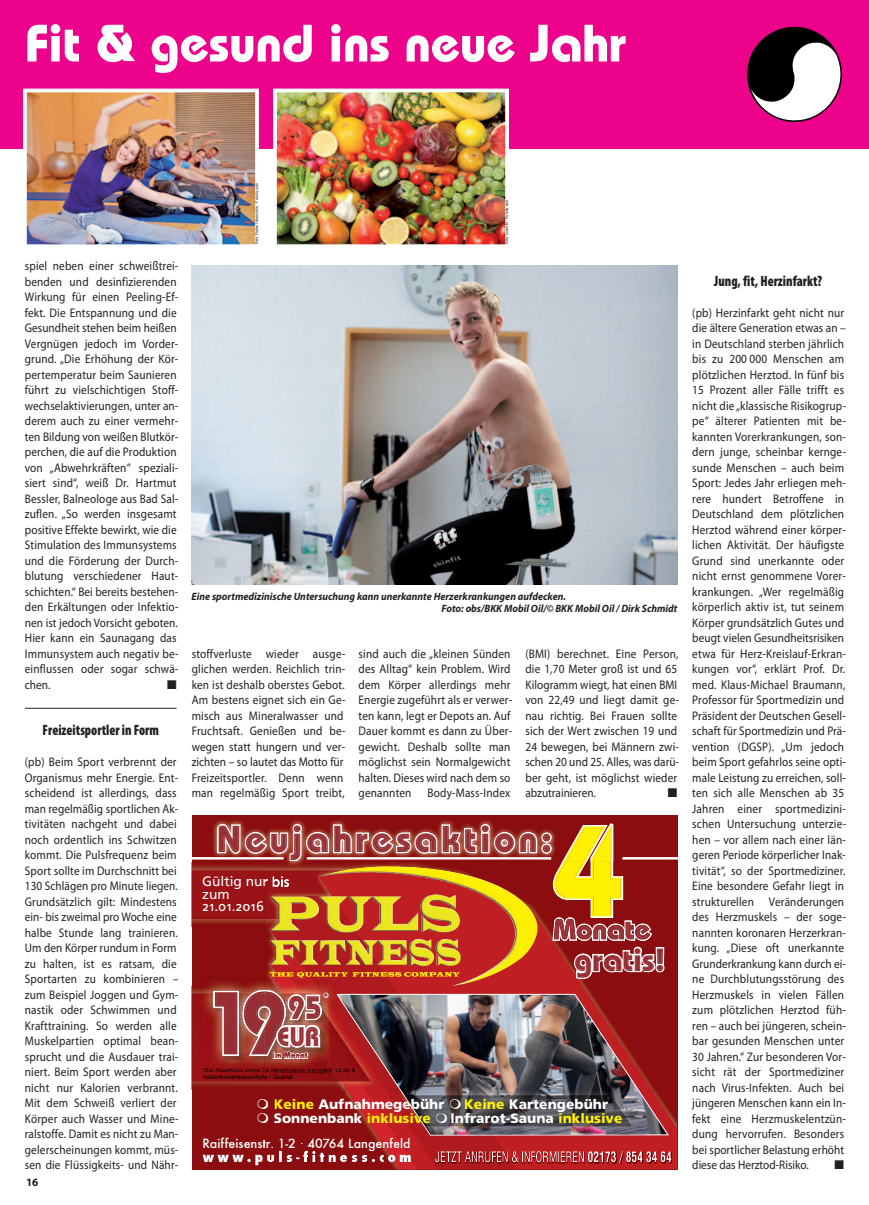
<style>
.page{position:relative;width:869px;height:1205px;background:#fff}
.page>*{position:absolute;margin:0;border:0;box-sizing:border-box;transform-origin:0 0}
.t1{font:700 129.62px "Bauhaus Std";color:#fff101}
.t2{font:700 89px "Bauhaus Std";color:#962e33;scale:.93 1}
.t3{font:700 52.5px "Bauhaus";color:#fff}
.t4{font:700 37.5px "Bauhaus Std";letter-spacing:.1em;color:#962e33}
.t5{font:700 32.5px "Bauhaus Std";color:#962e33;scale:.93 1}
.t6{font:700 32px "Bauhaus Std";color:#962e33}
.t7{font:700 26.75px "Bauhaus Std";color:#962e33;scale:.93 1}
.t8{font:900 condensed 15px "Myriad Pro";color:#231f20;scale:.9 1}
.t9{font:900 13.75px/14.2px "Frutiger LT Std";color:#fff}
.t10{font:13.75px "Frutiger Linotype Roman+T42";color:#fff}
.t11{font:900 13.75px "Frutiger LT Std";color:#fff101}
.t12{font:12.5px/15.5px "Myriad Pro";letter-spacing:.015em;color:#231f20;scale:.9 1}
.t13{font:12.5px "Futura Medium+T42";color:#fff}
.t14{font:12.5px "Zapf Dingbats ITC";color:#231f20}
.t15{font:700 11.25px "Myriad Pro";color:#231f20}
.t16{font:italic 700 10.62px/12.5px "Myriad Pro";color:#231f20;scale:.95 1}
.t17{font:700 9.25px "Bauhaus Std";color:#962e33;scale:.93 1}
.t18{font:6.25px "Arial MT+T42";color:#040000}
.t19{font:3.75px "Helvetica";color:#231f20}
.s1{font-weight:600;font-size:7.5px;color:#fff}
.s2{color:#fff101}
</style>
<div class="page">
<div style="left:0;top:0;width:868px;height:149px;background:#ed028c"></div>
<img style="left:28px;top:94px;width:226px;height:149px">
<div style="left:23px;top:89px;width:236px;height:159px;border:4px solid #fff"></div>
<img style="left:278px;top:94px;width:225px;height:149px">
<div style="left:273px;top:89px;width:235px;height:159px;border:4px solid #fff"></div>
<svg style="left:747px;top:26px;width:95px;height:96px"></svg>
<hr style="left:25px;top:708px;width:152px;height:1px;background:#231f20">
<img style="left:191px;top:266px;width:486px;height:319px">
<img style="left:191px;top:819px;width:485px;height:350px">
<h3 class="t3" style="left:25px;top:25px;width:602px">Fit &amp; gesund ins neue Jahr</h3>
<p class="t12" style="left:25px;top:259px;width:172px">spiel neben einer schweißtrei&shy;benden und desinfizierenden<br>Wirkung für einen Peeling-Ef&shy;fekt. Die Entspannung und die<br>Gesundheit stehen beim heißen<br>Vergnügen jedoch im Vorder&shy;grund. „Die Erhöhung der Kör&shy;pertemperatur beim Saunieren führt zu vielschichtigen Stoff&shy;wechselaktivierungen, unter an&shy;derem auch zu einer vermehr&shy;ten Bildung von weißen Blutkör&shy;perchen, die auf die Produktion von „Abwehrkräften“ speziali&shy;siert sind“, weiß Dr. Hartmut<br>Bessler, Balneologe aus Bad Sal&shy;zuflen. „So werden insgesamt positive Effekte bewirkt, wie die<br>Stimulation des Immunsystems und die Förderung der Durch&shy;blutung verschiedener Haut&shy;schichten.“ Bei bereits bestehen&shy;den Erkältungen oder Infektio&shy;nen ist jedoch Vorsicht geboten.<br>Hier kann ein Saunagang das<br>Immunsystem auch negativ be&shy;einflussen oder sogar schwä&shy;chen.</p>
<p class="t14" style="left:167px;top:680px;width:11px">■</p>
<p class="t8" style="left:43px;top:725px;width:131px">Freizeitsportler in Form</p>
<p class="t12" style="left:25px;top:755px;width:172px">(pb) Beim Sport verbrennt der<br>Organismus mehr Energie. Ent&shy;scheidend ist allerdings, dass man regelmäßig sportlichen Ak&shy;tivitäten nachgeht und dabei noch ordentlich ins Schwitzen kommt. Die Pulsfrequenz beim<br>Sport sollte im Durchschnitt bei<br>130 Schlägen pro Minute liegen.<br>Grundsätzlich gilt: Mindestens ein- bis zweimal pro Woche eine halbe Stunde lang trainieren.<br>Um den Körper rundum in Form zu halten, ist es ratsam, die<br>Sportarten zu kombinieren – zum Beispiel Joggen und Gym&shy;nastik oder Schwimmen und<br>Krafttraining. So werden alle<br>Muskelpartien optimal bean&shy;sprucht und die Ausdauer trai&shy;niert. Beim Sport werden aber nicht nur Kalorien verbrannt.<br>Mit dem Schweiß verliert der<br>Körper auch Wasser und Mine&shy;ralstoffe. Damit es nicht zu Man&shy;gelerscheinungen kommt, müs&shy;sen die Flüssigkeits- und Nähr-</p>
<p class="t15" style="left:26px;top:1178px;width:18px">16<span class="s1">··</span></p>
<p class="t19" style="left:255px;top:244px;width:63px;rotate:-90deg">Foto: Robert Kneschke - Fotolia.com</p>
<p class="t19" style="left:505px;top:244px;width:46px;rotate:-90deg">Foto: Lsantilli - Fotolia.com</p>
<p class="t16" style="left:441px;top:591px;width:250px;text-indent:-250px">Eine sportmedizinische Untersuchung kann unerkannte Herzerkrankungen aufdecken.<br>Foto: obs/BKK Mobil Oil/© BKK Mobil Oil / Dirk Schmidt</p>
<p class="t12" style="left:192px;top:647px;width:172px">stoffverluste wieder ausge&shy;glichen werden. Reichlich trin&shy;ken ist deshalb oberstes Gebot.<br>Am bestens eignet sich ein Ge&shy;misch aus Mineralwasser und<br>Fruchtsaft. Genießen und be&shy;wegen statt hungern und ver&shy;zichten – so lautet das Motto für<br>Freizeitsportler. Denn wenn man regelmäßig Sport treibt,</p>
<p class="t12" style="left:358px;top:647px;width:172px">sind auch die „kleinen Sünden des Alltag“ kein Problem. Wird dem Körper allerdings mehr<br>Energie zugeführt als er verwer&shy;ten kann, legt er Depots an. Auf<br>Dauer kommt es dann zu Über&shy;gewicht. Deshalb sollte man möglichst sein Normalgewicht halten. Dieses wird nach dem so genannten</p>
<p class="t12" style="left:427px;top:786px;width:94px">Body-Mass-Index</p>
<p class="t12" style="left:525px;top:647px;width:172px">(BMI) berechnet. Eine Person, die 1,70 Meter groß ist und 65<br>Kilogramm wiegt, hat einen BMI von 22,49 und liegt damit ge&shy;nau richtig. Bei Frauen sollte sich der Wert zwischen 19 und<br>24 bewegen, bei Männern zwi&shy;schen 20 und 25. Alles, was darü&shy;ber geht, ist möglichst wieder abzutrainieren.</p>
<p class="t14" style="left:667px;top:788px;width:11px">■</p>
<h1 class="t1" style="left:552px;top:796px;width:74px">4</h1>
<h3 class="t4" style="left:216px;top:817px;width:337px">Neujahresaktion:</h3>
<p class="t10" style="left:202px;top:873px;width:67px">Gültig nur</p>
<p class="t10" style="left:202px;top:886px;width:29px">zum</p>
<p class="t10" style="left:202px;top:898px;width:63px">21.01.2016</p>
<h2 class="t2" style="left:207px;top:972px;width:88px">19</h2>
<h3 class="t5" style="left:288px;top:988px;width:38px">95</h3>
<p class="t17" style="left:272px;top:1050px;width:39px">im Monat</p>
<h3 class="t7" style="left:277px;top:1021px;width:47px">EUR</h3>
<h3 class="t6" style="left:574px;top:941px;width:92px">gratis!</h3>
<p class="t18" style="left:329px;top:1066px;width:28px">h 12,50 €</p>
<p class="t9" style="left:273px;top:1097px;width:172px"><span class="s2">Keine</span> Aufnahmegebühr</p>
<p class="t18" style="left:202px;top:1073px;width:93px">Nebenkostenpauschale / Quartal</p>
<p class="t9" style="left:505px;top:1097px;width:104px;text-indent:-42px"><span class="s2">Keine</span> Kartengebühr -</p>
<p class="t9" style="left:273px;top:1111px;width:159px">Sonnenbank <span class="s2">ink sive</span></p>
<p class="t9" style="left:450px;top:1111px;width:174px">Infrarot Sauna <span class="s2">inklusive</span></p>
<p class="t11" style="left:388px;top:1110px;width:15px">lu</p>
<p class="t13" style="left:202px;top:1137px;width:95px">Raiffeisenstr. 1-2</p>
<p class="t13" style="left:307px;top:1137px;width:105px">40764 Langenfeld</p>
<p class="t13" style="left:299px;top:1134px;width:5px">.</p>
<p class="t8" style="left:714px;top:275px;width:121px">Jung, fit, Herzinfarkt?</p>
<p class="t12" style="left:692px;top:306px;width:172px">(pb) Herzinfarkt geht nicht nur die ältere Generation etwas an – in Deutschland sterben jährlich bis zu 200 000 Menschen am plötzlichen Herztod. In fünf bis<br>15 Prozent aller Fälle trifft es nicht die „klassische Risikogrup&shy;pe“ älterer Patienten mit be&shy;kannten Vorerkrankungen, son&shy;dern junge, scheinbar kernge&shy;sunde Menschen – auch beim<br>Sport: Jedes Jahr erliegen meh&shy;rere hundert Betroffene in<br>Deutschland dem plötzlichen<br>Herztod während einer körper&shy;lichen Aktivität. Der häufigste<br>Grund sind unerkannte oder nicht ernst genommene Vorer&shy;krankungen. „Wer regelmäßig körperlich aktiv ist, tut seinem<br>Körper grundsätzlich Gutes und beugt vielen Gesundheitsrisiken etwa für Herz-Kreislauf-Erkran&shy;kungen vor“, erklärt Prof. Dr. med. Klaus-Michael Braumann,<br>Professor für Sportmedizin und<br>Präsident der Deutschen Gesell&shy;schaft für Sportmedizin und Prä&shy;vention (DGSP). „Um jedoch beim Sport gefahrlos seine opti&shy;male Leistung zu erreichen, soll&shy;ten sich alle Menschen ab 35<br>Jahren einer sportmedizini&shy;schen Untersuchung unterzie&shy;hen – vor allem nach einer län&shy;geren Periode körperlicher Inak&shy;tivität“, so der Sportmediziner.<br>Eine besondere Gefahr liegt in strukturellen Veränderungen des Herzmuskels – der soge&shy;nannten koronaren Herzerkran&shy;kung. „Diese oft unerkannte<br>Grunderkrankung kann durch ei&shy;ne Durchblutungsstörung des<br>Herzmuskels in vielen Fällen zum plötzlichen Herztod füh&shy;ren – auch bei jüngeren, schein&shy;bar gesunden Menschen unter<br>30 Jahren.“ Zur besonderen Vor&shy;sicht rät der Sportmediziner nach Virus-Infekten. Auch bei jüngeren Menschen kann ein In&shy;fekt eine Herzmuskelentzün&shy;dung hervorrufen. Besonders bei sportlicher Belastung erhöht diese das Herztod-Risiko.</p>
<p class="t14" style="left:834px;top:1160px;width:11px">■</p>
</div>
